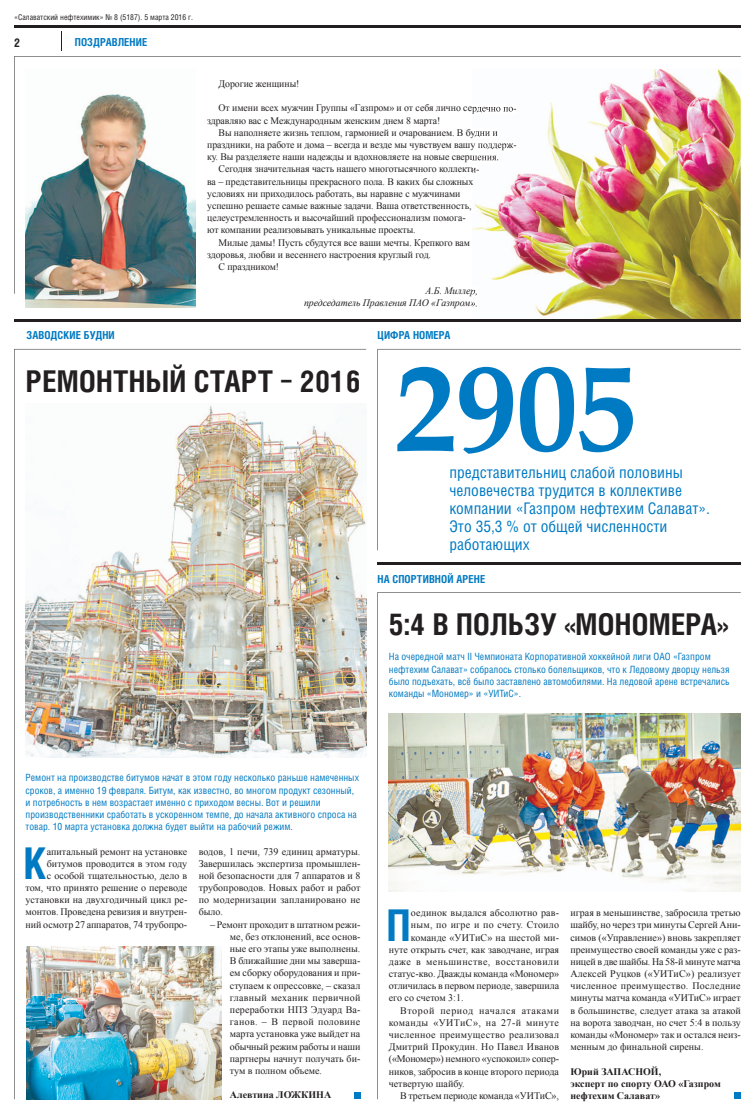
<style>
.page{position:relative;width:755px;height:1113px;background:#fff}
.page>*{position:absolute;margin:0;border:0;box-sizing:border-box;transform-origin:0 0}
.t1{font:700 43.7px "Helios Cond";color:#007ac2}
.t2{font:700 30px "Helios Cond";letter-spacing:.01em;color:#231f20}
.t3{font:16px/18px "Helios Cond";color:#007ac2}
.t4{font:700 12px "Helios Cond";color:#231f20}
.t5{font:700 11px "Helios Cond";letter-spacing:.01em;color:#007ac2}
.t6{font:10px/12.2px "Times New Roman";letter-spacing:-.005em;color:#231f20;text-align:justify}
.t7{font:10px/12.2px "Helios Cond";color:#007ac2}
.t8{font:700 10px/12.2px "Times New Roman";color:#231f20}
.t9{font:10px "Times New Roman";letter-spacing:.015em;color:#231f20}
.t10{font:italic 10px/12.2px "Times New Roman";letter-spacing:-.005em;color:#231f20;text-align:right}
.t11{font:10px "Times New Roman";letter-spacing:.025em;color:#231f20}
.t12{font:10px "Times New Roman";letter-spacing:.045em;color:#231f20}
.t13{font:10px "Times New Roman";letter-spacing:.04em;color:#231f20}
.t14{font:10px "Times New Roman";letter-spacing:.06em;color:#231f20}
.t15{font:10px "Times New Roman";letter-spacing:.02em;color:#231f20}
.t16{font:8px "Helios Cond";color:#231f20}
</style>
<div class="page">
<hr style="left:14px;top:25px;width:726px;height:2px;background:#231f20">
<svg style="left:61px;top:32px;width:1px;height:19px"></svg>
<img style="left:26px;top:294px;width:170px;height:13px">
<img style="left:535px;top:294px;width:205px;height:25px">
<svg style="left:472px;top:294px;width:5px;height:13px"></svg>
<hr style="left:14px;top:319px;width:726px;height:2px;background:#231f20">
<img style="left:14px;top:56px;width:726px;height:238px">
<img style="left:14px;top:349px;width:352px;height:750px">
<svg style="left:377px;top:349px;width:363px;height:201px"></svg>
<svg style="left:377px;top:592px;width:363px;height:507px"></svg>
<img style="left:388px;top:713px;width:352px;height:178px">
<hr style="left:377px;top:562px;width:363px;height:2px;background:#231f20">
<div style="left:353px;top:1092px;width:7px;height:6px;background:#007ac2"></div>
<div style="left:733px;top:1092px;width:7px;height:7px;background:#007ac2"></div>
<svg style="left:281px;top:379px;width:10px;height:3px"></svg>
<p class="t16" style="left:14px;top:12px;width:180px">«Салаватский нефтехимик» № 8 (5187). 5 марта 2016 г.</p>
<p class="t4" style="left:14px;top:34px;width:7px">2</p>
<p class="t5" style="left:75px;top:34px;width:74px">ПОЗДРАВЛЕНИЕ</p>
<p class="t6" style="left:218px;top:77px;width:82px">Дорогие женщины!</p>
<p class="t6" style="left:218px;top:102px;width:299px">От имени всех мужчин Группы «Газпром» и от себя лично сердечно по-</p>
<p class="t6" style="left:207px;top:114px;width:234px">здравляю вас с Международным женским днем 8 марта!</p>
<p class="t6" style="left:218px;top:126px;width:280px">Вы наполняете жизнь теплом, гармонией и очарованием. В будни и</p>
<p class="t6" style="left:207px;top:138px;width:310px">праздники, на работе и дома – всегда и везде мы чувствуем вашу поддерж-</p>
<p class="t6" style="left:207px;top:151px;width:293px">ку. Вы разделяете наши надежды и вдохновляете на новые свершения.</p>
<p class="t6" style="left:218px;top:163px;width:262px">Сегодня значительная часть нашего многотысячного коллекти-</p>
<p class="t6" style="left:207px;top:175px;width:267px">ва – представительницы прекрасного пола. В каких бы сложных</p>
<p class="t6" style="left:207px;top:187px;width:254px">условиях ни приходилось работать, вы наравне с мужчинами</p>
<p class="t6" style="left:207px;top:199px;width:266px">успешно решаете самые важные задачи. Ваша ответственность,</p>
<p class="t6" style="left:207px;top:211px;width:260px">целеустремленность и высочайший профессионализм помога-</p>
<p class="t6" style="left:207px;top:224px;width:210px">ют компании реализовывать уникальные проекты.</p>
<p class="t6" style="left:218px;top:236px;width:253px">Милые дамы! Пусть сбудутся все ваши мечты. Крепкого вам</p>
<p class="t6" style="left:207px;top:248px;width:225px">здоровья, любви и весеннего настроения круглый год.</p>
<p class="t6" style="left:218px;top:260px;width:62px">С праздником!</p>
<p class="t10" style="left:304px;top:284px;width:175px">А.Б. Миллер,<br>председатель Правления ПАО «Газпром».</p>
<p class="t5" style="left:27px;top:328px;width:90px">ЗАВОДСКИЕ БУДНИ</p>
<p class="t5" style="left:377px;top:328px;width:74px">ЦИФРА НОМЕРА</p>
<h2 class="t2" style="left:26px;top:360px;width:336px">РЕМОНТНЫЙ СТАРТ 2016</h2>
<h3 class="t3" style="left:449px;top:463px;width:262px">представительниц слабой половины человечества трудится в коллективе компании «Газпром нефтехим Салават».<br>Это 35,3 % от общей численности работающих</h3>
<p class="t5" style="left:377px;top:571px;width:109px">НА СПОРТИВНОЙ АРЕНЕ</p>
<h2 class="t2" style="left:388px;top:604px;width:341px">5:4 В ПОЛЬЗУ «МОНОМЕРА»</h2>
<p class="t7" style="left:388px;top:650px;width:342px">На очередной матч II Чемпионата Корпоративной хоккейной лиги ОАО «Газпром нефтехим Салават» собралось столько болельщиков, что к Ледовому дворцу нельзя было подъехать, всё было заставлено автомобилями. На ледовой арене встречались команды «Мономер» и «УИТиС».</p>
<p class="t7" style="left:26px;top:771px;width:334px">Ремонт на производстве битумов начат в этом году несколько раньше намеченных сроков, а именно 19 февраля. Битум, как известно, во многом продукт сезонный, и потребность в нем возрастает именно с приходом весны. Вот и решили производственники сработать в ускоренном темпе, до начала активного спроса на товар. 10 марта установка должна будет выйти на рабочий режим.</p>
<h1 class="t1" style="left:23px;top:833px;width:25px">К</h1>
<p class="t6" style="left:26px;top:845px;width:163px;text-align:right">апитальный ремонт на установке битумов проводится в этом году<br>с особой тщательностью, дело в<br>том, что принято решение о переводе установки на двухгодичный цикл ре&shy;монтов. Проведена ревизия и внутрен&shy;ний осмотр 27 аппаратов, 74 трубопро-</p>
<p class="t6" style="left:198px;top:845px;width:163px">водов, 1 печи, 739 единиц арматуры.<br>Завершилась экспертиза промышлен&shy;ной безопасности для 7 аппаратов и 8 трубопроводов. Новых работ и работ по модернизации запланировано не было.</p>
<p class="t6" style="left:230px;top:918px;width:132px;text-indent:-20px">– Ремонт проходит в штатном режи&shy;ме, без отклонений, все основ&shy;ные его этапы уже выполнены.<br>В ближайшие дни мы заверша&shy;ем сборку оборудования и при&shy;ступаем к опрессовке, – сказал главный механик первичной переработки НПЗ Эдуард Ва&shy;ганов. – В первой половине марта установка уже выйдет на обычный режим работы и наши партнеры начнут получать би&shy;тум в полном объеме.</p>
<p class="t8" style="left:230px;top:1088px;width:103px">Алевтина ЛОЖКИНА</p>
<h1 class="t1" style="left:386px;top:895px;width:26px">П</h1>
<p class="t9" style="left:410px;top:906px;width:149px">оединок выдался абсолютно рав-</p>
<p class="t15" style="left:410px;top:918px;width:149px">ным, по игре и по счету. Стоило</p>
<p class="t6" style="left:410px;top:931px;width:149px">команде «УИТиС» на шестой ми-</p>
<p class="t6" style="left:388px;top:943px;width:172px">нуте открыть счет, как заводчане, играя</p>
<p class="t12" style="left:388px;top:955px;width:172px">даже в меньшинстве, восстановили</p>
<p class="t6" style="left:388px;top:967px;width:171px">статус-кво. Дважды команда «Мономер»</p>
<p class="t6" style="left:388px;top:979px;width:172px">отличилась в первом периоде, завершила</p>
<p class="t6" style="left:388px;top:992px;width:76px">его со счетом 3:1.</p>
<p class="t14" style="left:400px;top:1003px;width:160px">Второй период начался атаками</p>
<p class="t13" style="left:388px;top:1015px;width:171px">команды «УИТиС», на 27-й минуте</p>
<p class="t11" style="left:388px;top:1028px;width:172px">численное преимущество реализовал</p>
<p class="t9" style="left:388px;top:1040px;width:172px">Дмитрий Прокудин. Но Павел Иванов</p>
<p class="t6" style="left:388px;top:1052px;width:171px">(«Мономер») немного «успокоил» сопер-</p>
<p class="t6" style="left:388px;top:1065px;width:172px">ников, забросив в конце второго периода</p>
<p class="t6" style="left:388px;top:1077px;width:77px">четвертую шайбу.</p>
<p class="t6" style="left:400px;top:1089px;width:160px">В третьем периоде команда «УИТиС»,</p>
<p class="t6" style="left:570px;top:906px;width:172px">играя в меньшинстве, забросила третью шайбу, но через три минуты Сергей Ани&shy;симов («Управление») вновь закрепляет преимущество своей команды уже с раз&shy;ницей в две шайбы. На 58-й минуте матча Алексей Руцков («УИТиС») реализует численное преимущество. Последние минуты матча команда «УИТиС» играет в большинстве, следует атака за атакой на ворота заводчан, но счет 5:4 в пользу команды «Мономер» так и остался неиз&shy;менным до финальной сирены.</p>
<p class="t8" style="left:570px;top:1064px;width:152px">Юрий ЗАПАСНОЙ,<br>эксперт по спорту ОАО «Газпром нефтехим Салават»</p>
</div>
